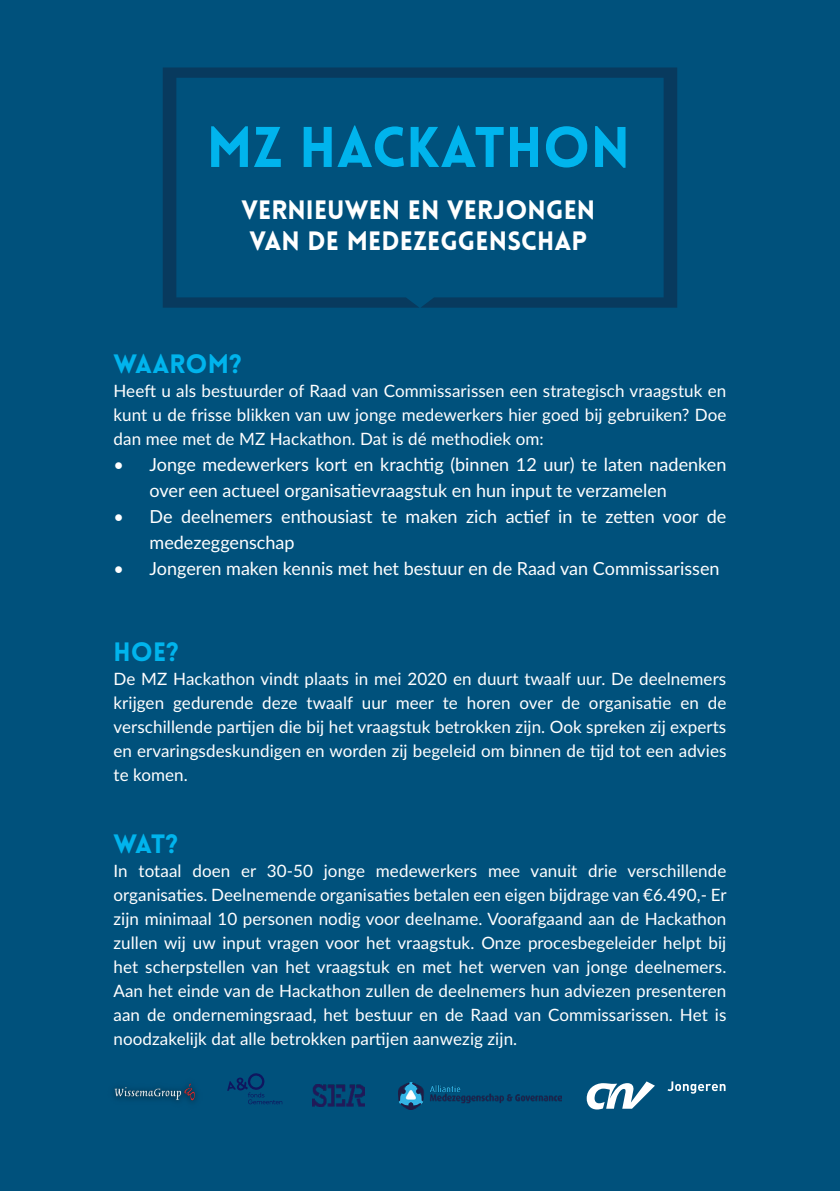
<style>
.page{position:relative;width:840px;height:1191px;background:#fff}
.page>*{position:absolute;margin:0;border:0;box-sizing:border-box;transform-origin:0 0}
.t1{font:900 56px "Lovelo";letter-spacing:.005em;color:#00b4ed}
.t2{font:900 26px "Lovelo";letter-spacing:.005em;color:#fff}
.t3{font:900 26px "Lovelo";letter-spacing:.005em;color:#00b4ed}
.t4{font:18px/26px "Lato";color:#fff}
.t5{font:17px/24px "Lato";letter-spacing:.005em;color:#fff;text-align:justify}
</style>
<div class="page">
<div style="left:0;top:0;width:839px;height:1191px;background:#00517c"></div>
<svg style="left:163px;top:67px;width:513px;height:241px"></svg>
<svg style="left:586px;top:1081px;width:68px;height:28px"></svg>
<svg style="left:667px;top:1081px;width:58px;height:12px"></svg>
<img style="left:398px;top:1082px;width:163px;height:27px">
<img style="left:312px;top:1084px;width:53px;height:22px">
<img style="left:113px;top:1083px;width:84px;height:19px">
<svg style="left:227px;top:1073px;width:55px;height:31px"></svg>
<p class="t1" style="left:206px;top:112px;width:424px">MZ HACKATHON</p>
<p class="t2" style="left:241px;top:194px;width:355px">VERNIEUWEN EN VERJONGEN</p>
<p class="t2" style="left:249px;top:225px;width:339px">VAN DE MEDEZEGGENSCHAP</p>
<p class="t3" style="left:113px;top:348px;width:130px">WAAROM?</p>
<p class="t5" style="left:113px;top:378px;width:614px">Heeft u als bestuurder of Raad van Commissarissen een strategisch vraagstuk en kunt u de frisse blikken van uw jonge medewerkers hier goed bij gebruiken? Doe dan mee met de MZ Hackathon. Dat is dé methodiek om:</p>
<p class="t4" style="left:149px;top:451px;width:578px;text-indent:-36px">• Jonge medewerkers kort en krachtig (binnen 12 uur) te laten nadenken over een actueel organisatievraagstuk en hun input te verzamelen</p>
<p class="t4" style="left:149px;top:503px;width:578px;text-indent:-36px">• De deelnemers enthousiast te maken zich actief in te zetten voor de medezeggenschap</p>
<p class="t4" style="left:113px;top:555px;width:607px">• Jongeren maken kennis met het bestuur en de Raad van Commissarissen</p>
<p class="t3" style="left:113px;top:636px;width:67px">HOE?</p>
<p class="t5" style="left:113px;top:666px;width:614px">De MZ Hackathon vindt plaats in mei 2020 en duurt twaalf uur. De deelnemers krijgen gedurende deze twaalf uur meer te horen over de organisatie en de verschillende partijen die bij het vraagstuk betrokken zijn. Ook spreken zij experts en ervaringsdeskundigen en worden zij begeleid om binnen de tijd tot een advies te komen.</p>
<p class="t3" style="left:113px;top:828px;width:66px">WAT?</p>
<p class="t5" style="left:113px;top:858px;width:614px">In totaal doen er 30-50 jonge medewerkers mee vanuit drie verschillende organisaties. Deelnemende organisaties betalen een eigen bijdrage van €6.490,- Er zijn minimaal 10 personen nodig voor deelname. Voorafgaand aan de Hackathon zullen wij uw input vragen voor het vraagstuk. Onze procesbegeleider helpt bij het scherpstellen van het vraagstuk en met het werven van jonge deelnemers.<br>Aan het einde van de Hackathon zullen de deelnemers hun adviezen presenteren aan de ondernemingsraad, het bestuur en de Raad van Commissarissen. Het is noodzakelijk dat alle betrokken partijen aanwezig zijn.</p>
</div>
